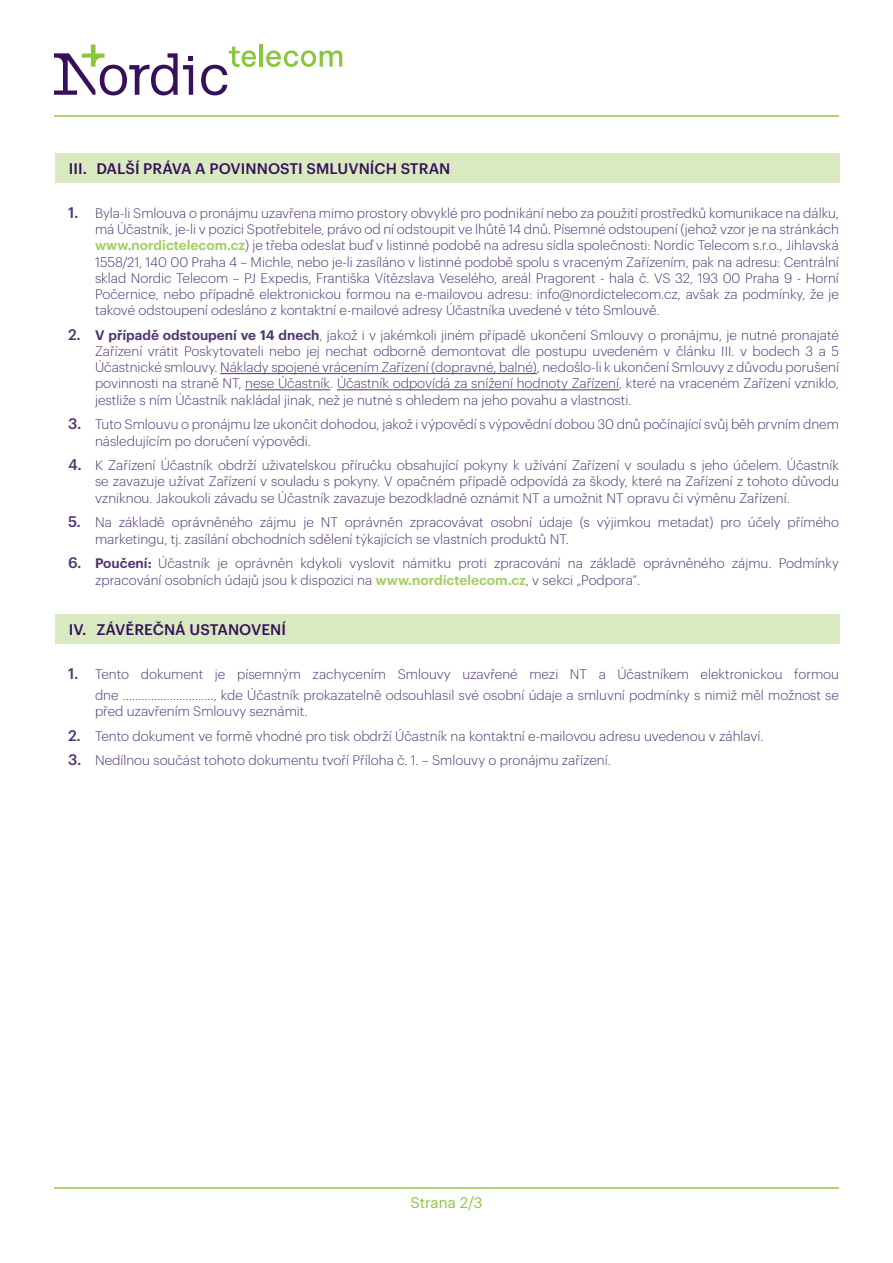
<style>
.page{position:relative;width:893px;height:1263px;background:#fff}
.page>*{position:absolute;margin:0;border:0;box-sizing:border-box;transform-origin:0 0}
.t1{font:500 15px "Graphik";letter-spacing:.005em;color:#36105b}
.t2{font:15px "Graphik";color:#8bc63e}
.t3{font:300 13.5px/16.2px "Graphik";color:#503671;text-align:justify}
.s1{font-weight:500;font-size:15px}
.s2{font-weight:600;color:#a2cf62}
.s3{font-weight:600}
</style>
<div class="page">
<svg style="left:266px;top:50px;width:76px;height:17px"></svg>
<hr style="left:259px;top:44px;width:4px;height:23px;background:#8bc63e">
<svg style="left:54px;top:45px;width:139px;height:50px"></svg>
<svg style="left:201px;top:47px;width:56px;height:48px"></svg>
<hr style="left:55px;top:115px;width:784px;height:2px;background:#aed475">
<hr style="left:54px;top:1187px;width:785px;height:1px;background:#aed475">
<div style="left:55px;top:153px;width:785px;height:30px;background:#d9eac1"></div>
<div style="left:55px;top:614px;width:785px;height:29px;background:#d9eac1"></div>
<hr style="left:220px;top:373px;width:317px;height:1px;background:#503671">
<hr style="left:245px;top:389px;width:85px;height:1px;background:#503671">
<hr style="left:337px;top:389px;width:282px;height:1px;background:#503671">
<p class="t1" style="left:69px;top:157px;width:383px">III. DALŠÍ PRÁVA A POVINNOSTI SMLUVNÍCH STRAN</p>
<p class="t3" style="left:95px;top:204px;width:745px;text-indent:-27px"><span class="s1">1.</span> Byla-li Smlouva o pronájmu uzavřena mimo prostory obvyklé pro podnikání nebo za použití prostředků komunikace na dálku, má Účastník, je-li v pozici Spotřebitele, právo od ní odstoupit ve lhůtě 14 dnů. Písemné odstoupení (jehož vzor je na stránkách <span class="s2">www.nordictelecom.cz</span>) je třeba odeslat buď v listinné podobě na adresu sídla společnosti: Nordic Telecom s.r.o., Jihlavská 1558/21, 140 00 Praha 4 – Michle, nebo je-li zasíláno v listinné podobě spolu s vraceným Zařízením, pak na adresu: Centrální sklad Nordic Telecom – PJ Expedis, Františka Vítězslava Veselého, areál Pragorent - hala č. VS 32, 193 00 Praha 9 - Horní Počernice, nebo případně elektronickou formou na e-mailovou adresu: info@nordictelecom.cz, avšak za podmínky, že je takové odstoupení odesláno z kontaktní e-mailové adresy Účastníka uvedené v této Smlouvě.</p>
<p class="t3" style="left:95px;top:326px;width:745px;text-indent:-27px"><span class="s1">2.</span> <span class="s3">V případě odstoupení ve 14 dnech</span>, jakož i v jakémkoli jiném případě ukončení Smlouvy o pronájmu, je nutné pronajaté Zařízení vrátit Poskytovateli nebo jej nechat odborně demontovat dle postupu uvedeném v článku III. v bodech 3 a 5<br>Účastnické smlouvy. Náklady spojené vrácením Zařízení (dopravné, balné), nedošlo-li k ukončení Smlouvy z důvodu porušení povinnosti na straně NT, nese Účastník. Účastník odpovídá za snížení hodnoty Zařízení, které na vraceném Zařízení vzniklo, jestliže s ním Účastník nakládal jinak, než je nutné s ohledem na jeho povahu a vlastnosti.</p>
<p class="t3" style="left:95px;top:415px;width:745px;text-indent:-27px"><span class="s1">3.</span> Tuto Smlouvu o pronájmu lze ukončit dohodou, jakož i výpovědí s výpovědní dobou 30 dnů počínající svůj běh prvním dnem následujícím po doručení výpovědi.</p>
<p class="t3" style="left:95px;top:456px;width:745px;text-indent:-27px"><span class="s1">4.</span> K Zařízení Účastník obdrží uživatelskou příručku obsahující pokyny k užívání Zařízení v souladu s jeho účelem. Účastník se zavazuje užívat Zařízení v souladu s pokyny. V opačném případě odpovídá za škody, které na Zařízení z tohoto důvodu vzniknou. Jakoukoli závadu se Účastník zavazuje bezodkladně oznámit NT a umožnit NT opravu či výměnu Zařízení.</p>
<p class="t3" style="left:95px;top:513px;width:745px;text-indent:-27px"><span class="s1">5.</span> Na základě oprávněného zájmu je NT oprávněn zpracovávat osobní údaje (s výjimkou metadat) pro účely přímého marketingu, tj. zasílání obchodních sdělení týkajících se vlastních produktů NT.</p>
<p class="t3" style="left:95px;top:554px;width:745px;text-indent:-27px"><span class="s1">6.</span> <span class="s3">Poučení:</span> Účastník je oprávněn kdykoli vyslovit námitku proti zpracování na základě oprávněného zájmu. Podmínky zpracování osobních údajů jsou k dispozici na <span class="s2">www.nordictelecom.cz</span>, v sekci „Podpora“.</p>
<p class="t1" style="left:69px;top:618px;width:219px">IV. ZÁVĚREČNÁ USTANOVENÍ</p>
<p class="t3" style="left:68px;top:662px;width:772px;line-height:21px;text-align:right"><span class="s1">1.</span> Tento dokument je písemným zachycením Smlouvy uzavřené mezi NT a Účastníkem elektronickou formou dne ……………………….., kde Účastník prokazatelně odsouhlasil své osobní údaje a smluvní podmínky s nimiž měl možnost se</p>
<p class="t3" style="left:95px;top:702px;width:214px">před uzavřením Smlouvy seznámit.</p>
<p class="t3" style="left:68px;top:726px;width:697px"><span class="s1">2.</span> Tento dokument ve formě vhodné pro tisk obdrží Účastník na kontaktní e-mailovou adresu uvedenou v záhlaví.</p>
<p class="t3" style="left:68px;top:751px;width:544px"><span class="s1">3.</span> Nedílnou součást tohoto dokumentu tvoří Příloha č. 1. – Smlouvy o pronájmu zařízení.</p>
<p class="t2" style="left:410px;top:1191px;width:74px">Strana 2/3</p>
</div>
